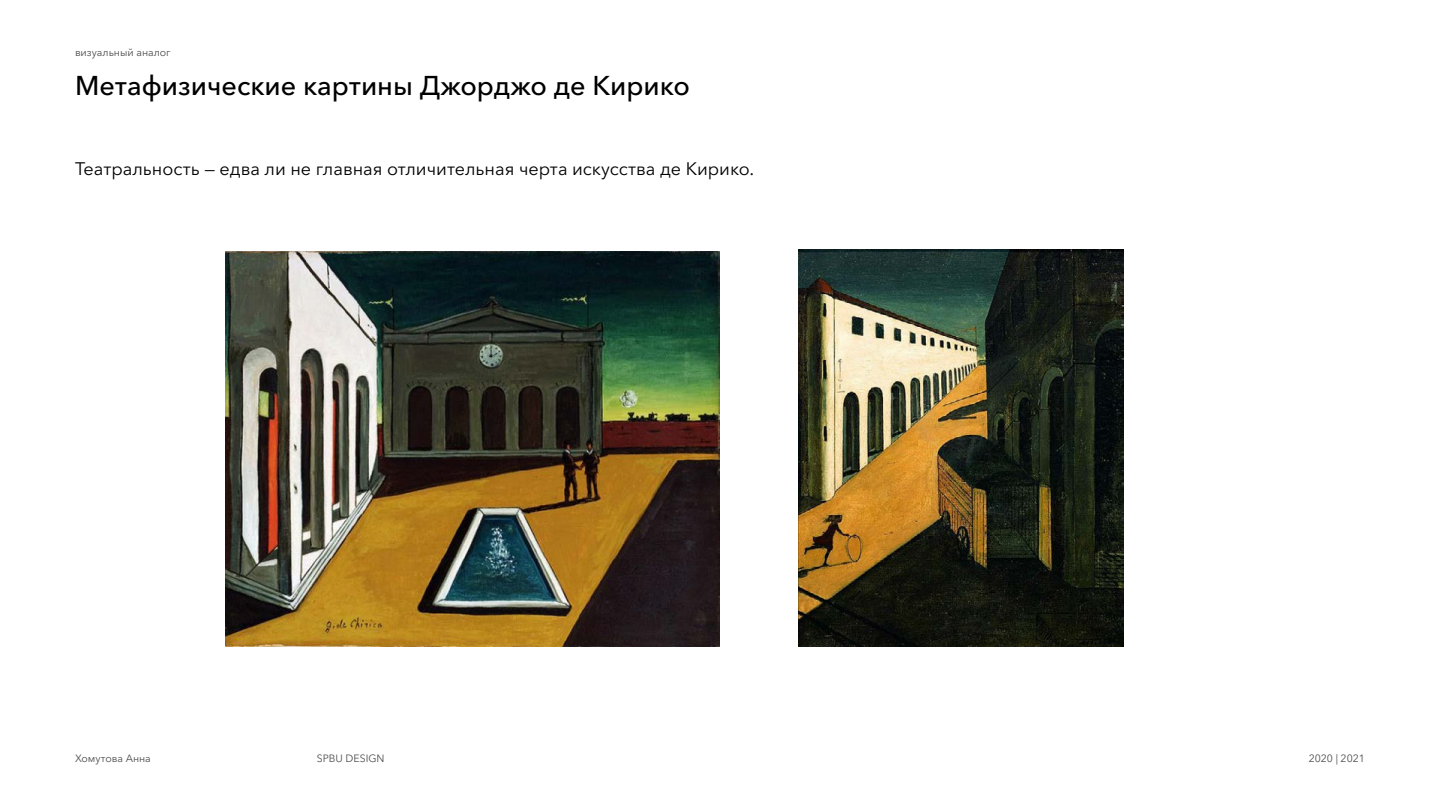
<style>
.page{position:relative;width:1440px;height:810px;background:#fff}
.page>*{position:absolute;margin:0;border:0;box-sizing:border-box;transform-origin:0 0}
.t1{font:500 27px "Avenir Next Cyr";color:#000}
.t2{font:18px "Avenir Next Cyr";color:#000}
.t3{font:10.5px "Avenir Next Cyr";color:#4d4d4d}
.s1{font-family:"Minion Pro"}
</style>
<div class="page">
<img style="left:225px;top:252px;width:494px;height:395px">
<img style="left:799px;top:249px;width:324px;height:398px">
<p class="t3" style="left:75px;top:46px;width:97px">визуальный аналог</p>
<h1 class="t1" style="left:75px;top:70px;width:617px">Метафизические картины Джорджо де Кирико</h1>
<p class="t2" style="left:75px;top:158px;width:681px">Театральность — едва ли не главная отличительная черта искусства де Кирико<span class="s1">.</span></p>
<p class="t3" style="left:75px;top:753px;width:77px">Хомутова Анна</p>
<p class="t3" style="left:317px;top:753px;width:69px">SPBU DESIGN</p>
<p class="t3" style="left:1309px;top:753px;width:58px">2020 | 2021</p>
</div>
